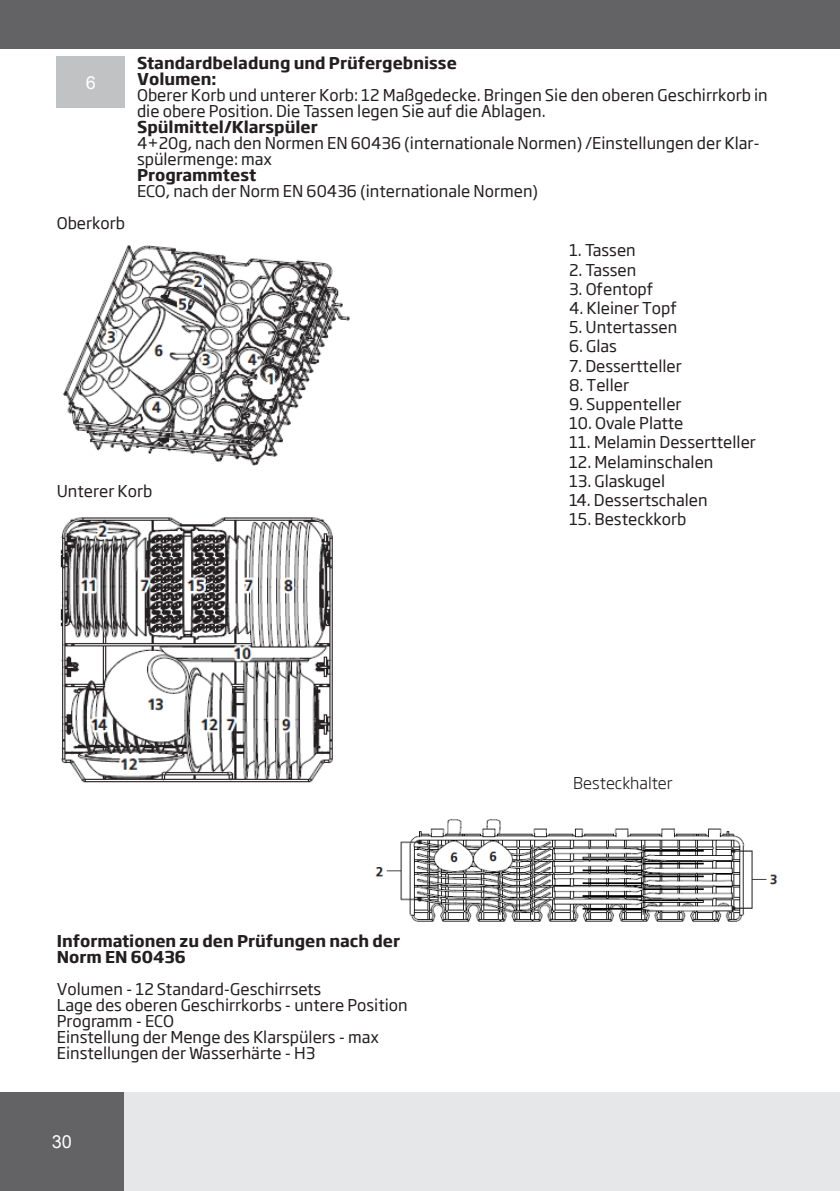
<style>
.page{position:relative;width:840px;height:1191px;background:#fff}
.page>*{position:absolute;margin:0;border:0;box-sizing:border-box;transform-origin:0 0}
.t1{font:18px "Arial Unicode MS";color:#fff}
.Arial_10_regular{font:16px/16px "Soho Gothic Pro";color:#231f20}
.Arial_10_regular-2{font:700 16px/16px "Soho Gothic Pro";color:#231f20}
.t2{font:300 16px "Soho Gothic Pro";color:#231f20}
</style>
<div class="page">
<div style="left:0;top:1092px;width:839px;height:99px;background:#e6e7e9"></div>
<div style="left:0;top:1092px;width:124px;height:99px;background:#636366"></div>
<div style="left:0;top:0;width:839px;height:49px;background:#636366"></div>
<div style="left:57px;top:57px;width:68px;height:51px;background:#c1c2c4"></div>
<img style="left:375px;top:819px;width:403px;height:103px">
<img style="left:63px;top:245px;width:287px;height:221px">
<img style="left:60px;top:517px;width:274px;height:266px">
<p class="t1" style="left:86px;top:69px;width:12px">6</p>
<p class="Arial_10_regular" style="left:57px;top:214px;width:70px">Oberkorb</p>
<p class="Arial_10_regular-2" style="left:137px;top:54px;width:321px">Standardbeladung und Prüfergebnisse</p>
<p class="Arial_10_regular-2" style="left:137px;top:70px;width:81px">Volumen:</p>
<p class="Arial_10_regular" style="left:137px;top:87px;width:631px">Oberer Korb und unterer Korb: 12 Maßgedecke. Bringen Sie den oberen Geschirrkorb in die obere Position. Die Tassen legen Sie auf die Ablagen.</p>
<p class="Arial_10_regular-2" style="left:137px;top:118px;width:182px">Spülmittel/Klarspüler</p>
<p class="Arial_10_regular" style="left:137px;top:135px;width:624px">4+20g, nach den Normen EN 60436 (internationale Normen) /Einstellungen der Klar&shy;spülermenge: max</p>
<p class="Arial_10_regular-2" style="left:137px;top:166px;width:121px">Programmtest</p>
<p class="Arial_10_regular" style="left:137px;top:183px;width:402px">ECO, nach der Norm EN 60436 (internationale Normen)</p>
<p class="Arial_10_regular" style="left:57px;top:482px;width:97px">Unterer Korb</p>
<p class="Arial_10_regular-2" style="left:57px;top:932px;width:344px">Informationen zu den Prüfungen nach der<br>Norm EN 60436</p>
<p class="Arial_10_regular" style="left:57px;top:980px;width:266px">Volumen - 12 Standard-Geschirrsets</p>
<p class="Arial_10_regular" style="left:57px;top:996px;width:352px">Lage des oberen Geschirrkorbs - untere Position</p>
<p class="Arial_10_regular" style="left:57px;top:1012px;width:119px">Programm - ECO</p>
<p class="Arial_10_regular" style="left:57px;top:1028px;width:324px">Einstellung der Menge des Klarspülers - max</p>
<p class="Arial_10_regular" style="left:57px;top:1044px;width:260px">Einstellungen der Wasserhärte - H3</p>
<p class="t1" style="left:52px;top:1128px;width:22px">30</p>
<p class="Arial_10_regular" style="left:568px;top:242px;width:68px">1. Tassen</p>
<p class="Arial_10_regular" style="left:568px;top:261px;width:69px">2. Tassen</p>
<p class="Arial_10_regular" style="left:568px;top:280px;width:86px">3. Ofentopf</p>
<p class="Arial_10_regular" style="left:568px;top:299px;width:109px">4. Kleiner Topf</p>
<p class="Arial_10_regular" style="left:568px;top:318px;width:110px">5. Untertassen</p>
<p class="Arial_10_regular" style="left:568px;top:338px;width:49px">6. Glas</p>
<p class="Arial_10_regular" style="left:568px;top:357px;width:114px">7. Dessertteller</p>
<p class="Arial_10_regular" style="left:568px;top:376px;width:62px">8. Teller</p>
<p class="Arial_10_regular" style="left:568px;top:395px;width:114px">9. Suppenteller</p>
<p class="Arial_10_regular" style="left:568px;top:414px;width:116px">10. Ovale Platte</p>
<p class="Arial_10_regular" style="left:568px;top:434px;width:188px">11. Melamin Dessertteller</p>
<p class="Arial_10_regular" style="left:568px;top:453px;width:146px">12. Melaminschalen</p>
<p class="Arial_10_regular" style="left:568px;top:472px;width:98px">13. Glaskugel</p>
<p class="Arial_10_regular" style="left:568px;top:491px;width:140px">14. Dessertschalen</p>
<p class="Arial_10_regular" style="left:568px;top:510px;width:119px">15. Besteckkorb</p>
<p class="t2" style="left:573px;top:770px;width:101px">Besteckhalter</p>
</div>
